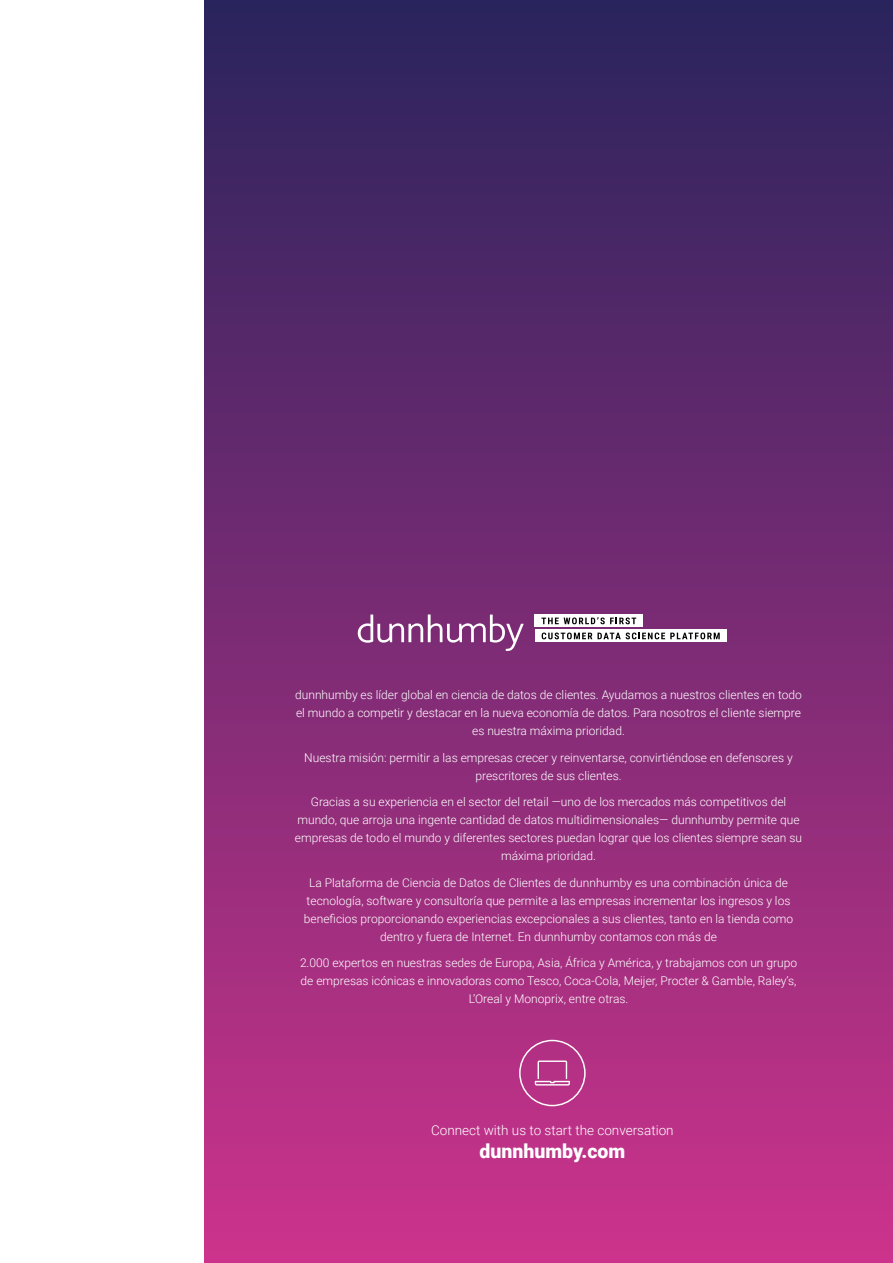
<style>
.page{position:relative;width:893px;height:1263px;background:#fff}
.page>*{position:absolute;margin:0;border:0;box-sizing:border-box;transform-origin:0 0}
.t1{font:900 19.5px "Roboto";color:#fff}
.t2{font:300 13.5px "Roboto";color:#fff}
.t3{font:300 12px/18px "Roboto";color:#fff;text-align:center}
</style>
<div class="page">
<div style="left:204px;top:0;width:689px;height:1263px;background:linear-gradient(to bottom,#29245d,#cd338c)"></div>
<svg style="left:358px;top:614px;width:166px;height:37px;background:#94538e"></svg>
<div style="left:535px;top:615px;width:108px;height:12px;background:#fff"></div>
<div style="left:535px;top:630px;width:192px;height:12px;background:#fff"></div>
<svg style="left:541px;top:617px;width:95px;height:7px"></svg>
<svg style="left:542px;top:632px;width:178px;height:7px"></svg>
<svg style="left:519px;top:1040px;width:67px;height:66px;background:#bc4792"></svg>
<p class="t3" style="left:295px;top:685px;width:508px">dunnhumby es líder global en ciencia de datos de clientes. Ayudamos a nuestros clientes en todo el mundo a competir y destacar en la nueva economía de datos. Para nosotros el cliente siempre es nuestra máxima prioridad.</p>
<p class="t3" style="left:304px;top:748px;width:490px">Nuestra misión: permitir a las empresas crecer y reinventarse, convirtiéndose en defensores y prescritores de sus clientes.</p>
<p class="t3" style="left:295px;top:792px;width:509px">Gracias a su experiencia en el sector del retail —uno de los mercados más competitivos del mundo, que arroja una ingente cantidad de datos multidimensionales— dunnhumby permite que empresas de todo el mundo y diferentes sectores puedan lograr que los clientes siempre sean su máxima prioridad.</p>
<p class="t3" style="left:304px;top:873px;width:491px">La Plataforma de Ciencia de Datos de Clientes de dunnhumby es una combinación única de tecnología, software y consultoría que permite a las empresas incrementar los ingresos y los beneficios proporcionando experiencias excepcionales a sus clientes, tanto en la tienda como dentro y fuera de Internet. En dunnhumby contamos con más de</p>
<p class="t3" style="left:300px;top:953px;width:499px">2.000 expertos en nuestras sedes de Europa, Asia, África y América, y trabajamos con un grupo de empresas icónicas e innovadoras como Tesco, Coca-Cola, Meijer, Procter &amp; Gamble, Raley’s,<br>L’Oreal y Monoprix, entre otras.</p>
<p class="t2" style="left:431px;top:1120px;width:244px">Connect with us to start the conversation</p>
<h1 class="t1" style="left:479px;top:1137px;width:147px">dunnhumby.com</h1>
</div>
